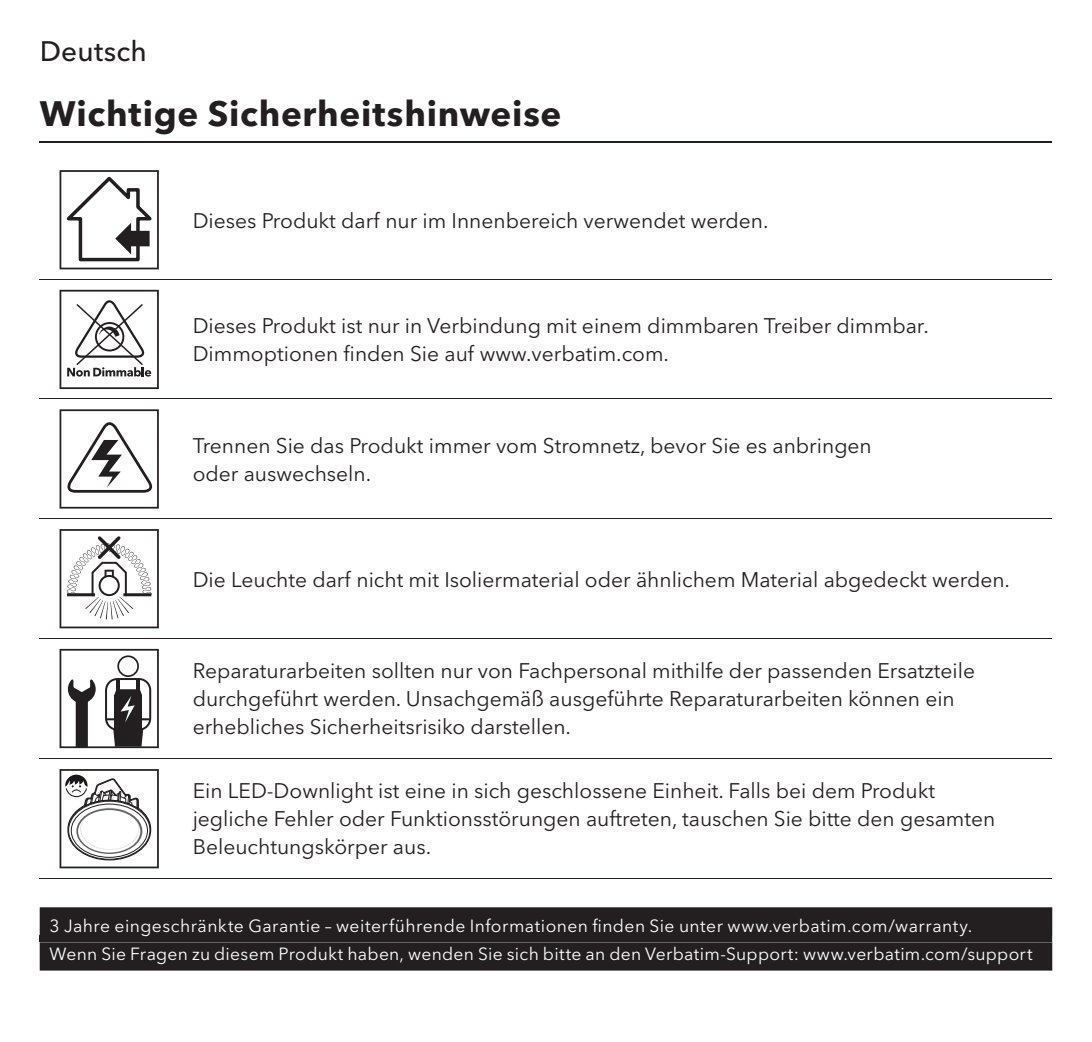
<style>
.page{position:relative;width:1092px;height:1042px;background:#fff}
.page>*{position:absolute;margin:0;border:0;box-sizing:border-box;transform-origin:0 0}
.t1{font:700 35px "Avenir Next LT Pro";letter-spacing:.02em;color:#231f20}
.t2{font:500 28px "Avenir Next LT Pro";letter-spacing:.01em;color:#231f20}
.t3{font:21px/28px "Avenir Next LT Pro";color:#231f20}
.t4{font:17.5px/28px "Avenir Next LT Pro";letter-spacing:.025em;color:#fff}
</style>
<div class="page">
<hr style="left:40px;top:141px;width:1012px;height:2px;background:#231f20">
<div style="left:40px;top:907px;width:1012px;height:63px;background:#231f20"></div>
<div style="left:40px;top:935px;width:1012px;height:7px;background:#231f20"></div>
<hr style="left:40px;top:279px;width:1012px;height:1px;background:#231f20">
<hr style="left:40px;top:398px;width:1012px;height:1px;background:#231f20">
<hr style="left:40px;top:518px;width:1012px;height:1px;background:#231f20">
<hr style="left:40px;top:638px;width:1012px;height:1px;background:#231f20">
<hr style="left:40px;top:758px;width:1012px;height:1px;background:#231f20">
<hr style="left:40px;top:878px;width:1012px;height:1px;background:#231f20">
<svg style="left:60px;top:170px;width:99px;height:99px"></svg>
<svg style="left:60px;top:290px;width:99px;height:99px"></svg>
<svg style="left:60px;top:529px;width:99px;height:99px"></svg>
<svg style="left:60px;top:649px;width:99px;height:100px"></svg>
<svg style="left:60px;top:409px;width:99px;height:99px"></svg>
<svg style="left:60px;top:769px;width:99px;height:99px"></svg>
<h2 class="t2" style="left:40px;top:40px;width:109px">Deutsch</h2>
<h1 class="t1" style="left:40px;top:97px;width:523px">Wichtige Sicherheitshinweise</h1>
<p class="t3" style="left:193px;top:208px;width:577px">Dieses Produkt darf nur im Innenbereich verwendet werden.</p>
<p class="t3" style="left:193px;top:314px;width:737px">Dieses Produkt ist nur in Verbindung mit einem dimmbaren Treiber dimmbar.<br>Dimmoptionen finden Sie auf www.verbatim.com.</p>
<p class="t3" style="left:193px;top:433px;width:680px">Trennen Sie das Produkt immer vom Stromnetz, bevor Sie es anbringen oder auswechseln.</p>
<p class="t3" style="left:193px;top:567px;width:818px">Die Leuchte darf nicht mit Isoliermaterial oder ähnlichem Material abgedeckt werden.</p>
<p class="t3" style="left:193px;top:659px;width:783px">Reparaturarbeiten sollten nur von Fachpersonal mithilfe der passenden Ersatzteile durchgeführt werden. Unsachgemäß ausgeführte Reparaturarbeiten können ein erhebliches Sicherheitsrisiko darstellen.</p>
<p class="t3" style="left:193px;top:779px;width:804px">Ein LED-Downlight ist eine in sich geschlossene Einheit. Falls bei dem Produkt jegliche Fehler oder Funktionsstörungen auftreten, tauschen Sie bitte den gesamten<br>Beleuchtungskörper aus.</p>
<p class="t4" style="left:50px;top:914px;width:984px">3 Jahre eingeschränkte Garantie – weiterführende Informationen finden Sie unter www.verbatim.com/warranty.<br>Wenn Sie Fragen zu diesem Produkt haben, wenden Sie sich bitte an den Verbatim-Support: www.verbatim.com/support</p>
</div>
